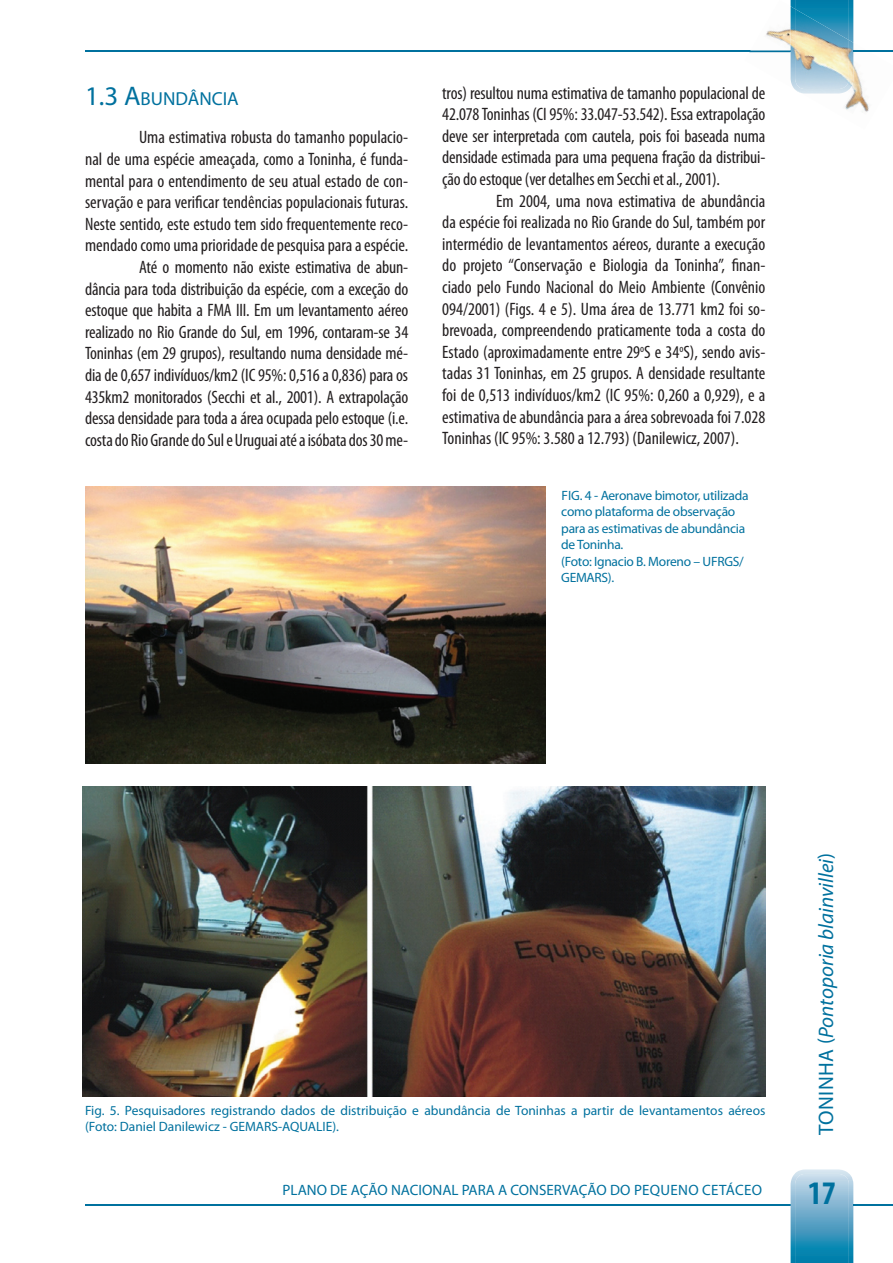
<style>
.page{position:relative;width:893px;height:1263px;background:#fff}
.page>*{position:absolute;margin:0;border:0;box-sizing:border-box;transform-origin:0 0}
.t1{font:700 condensed 33px "Myriad Pro";color:#00719e}
.t2{font:italic 21px "Myriad Pro";color:#00719e}
.t3{font:18.9px "Myriad Pro";color:#00719e}
.t4{font:condensed 18px/21.6px "Myriad Pro";letter-spacing:-.01em;color:#231f20;text-align:justify}
.t5{font:15px "Myriad Pro";color:#00719e}
.t6{font:13.5px/16.5px "Myriad Pro";letter-spacing:-.01em;color:#00719e}
.s1{font-size:27px}
.s2{font-style:normal}
</style>
<div class="page">
<hr style="left:85px;top:51px;width:706px;height:1px;background:#00719e">
<hr style="left:85px;top:1204px;width:706px;height:2px;background:#00719e">
<svg style="left:791px;top:1169px;width:62px;height:94px"></svg>
<img style="left:745px;top:0;width:148px;height:112px">
<img style="left:749px;top:51px;width:42px;height:1px">
<img style="left:791px;top:6px;width:62px;height:88px">
<hr style="left:853px;top:1204px;width:40px;height:2px;background:#00719e">
<hr style="left:853px;top:51px;width:40px;height:1px;background:#00719e">
<img style="left:85px;top:487px;width:460px;height:276px">
<img style="left:82px;top:787px;width:683px;height:309px">
<p class="t3" style="left:85px;top:87px;width:155px"><span class="s1">1.3 A</span>BUNDÂNCIA</p>
<p class="t4" style="left:85px;top:126px;width:325px;text-align:right">Uma estimativa robusta do tamanho populacio-<br>nal de uma espécie ameaçada, como a Toninha, é funda&shy;mental para o entendimento de seu atual estado de con&shy;servação e para verificar tendências populacionais futuras.<br>Neste sentido, este estudo tem sido frequentemente reco&shy;mendado como uma prioridade de pesquisa para a espécie.<br>Até o momento não existe estimativa de abun-<br>dância para toda distribuição da espécie, com a exceção do estoque que habita a FMA III. Em um levantamento aéreo realizado no Rio Grande do Sul, em 1996, contaram-se 34<br>Toninhas (em 29 grupos), resultando numa densidade mé&shy;dia de 0,657 indivíduos/km2 (IC 95%: 0,516 a 0,836) para os 435km2 monitorados (Secchi et al., 2001). A extrapolação dessa densidade para toda a área ocupada pelo estoque (i.e. costa do Rio Grande do Sul e Uruguai até a isóbata dos 30 me-</p>
<p class="t4" style="left:442px;top:82px;width:325px">tros) resultou numa estimativa de tamanho populacional de 42.078 Toninhas (CI 95%: 33.047-53.542). Essa extrapolação deve ser interpretada com cautela, pois foi baseada numa densidade estimada para uma pequena fração da distribui&shy;ção do estoque (ver detalhes em Secchi et al., 2001).</p>
<p class="t4" style="left:442px;top:190px;width:325px;text-indent:54px">Em 2004, uma nova estimativa de abundância da espécie foi realizada no Rio Grande do Sul, também por intermédio de levantamentos aéreos, durante a execução do projeto “Conservação e Biologia da Toninha”, finan&shy;ciado pelo Fundo Nacional do Meio Ambiente (Convênio 094/2001) (Figs. 4 e 5). Uma área de 13.771 km2 foi so&shy;brevoada, compreendendo praticamente toda a costa do Estado (aproximadamente entre 29<sup>o</sup>S e 34<sup>o</sup>S), sendo avis&shy;tadas 31 Toninhas, em 25 grupos. A densidade resultante foi de 0,513 indivíduos/km2 (IC 95%: 0,260 a 0,929), e a estimativa de abundância para a área sobrevoada foi 7.028<br>Toninhas (IC 95%: 3.580 a 12.793) (Danilewicz, 2007).</p>
<p class="t6" style="left:561px;top:487px;width:189px">FIG. 4 - Aeronave bimotor, utilizada como plataforma de observação para as estimativas de abundância de Toninha.<br>(Foto: Ignacio B. Moreno – UFRGS/<br>GEMARS).</p>
<p class="t6" style="left:85px;top:1102px;width:682px">Fig. 5. Pesquisadores registrando dados de distribuição e abundância de Toninhas a partir de levantamentos aéreos (Foto: Daniel Danilewicz - GEMARS-AQUALIE).</p>
<p class="t2" style="left:813px;top:1135px;width:284px;rotate:-90deg"><span class="s2">TONINHA (</span>Pontoporia blainvillei<span class="s2">)</span></p>
<p class="t5" style="left:283px;top:1180px;width:481px">PLANO DE AÇÃO NACIONAL PARA A CONSERVAÇÃO DO PEQUENO CETÁCEO</p>
<h1 class="t1" style="left:808px;top:1172px;width:30px">17</h1>
</div>
